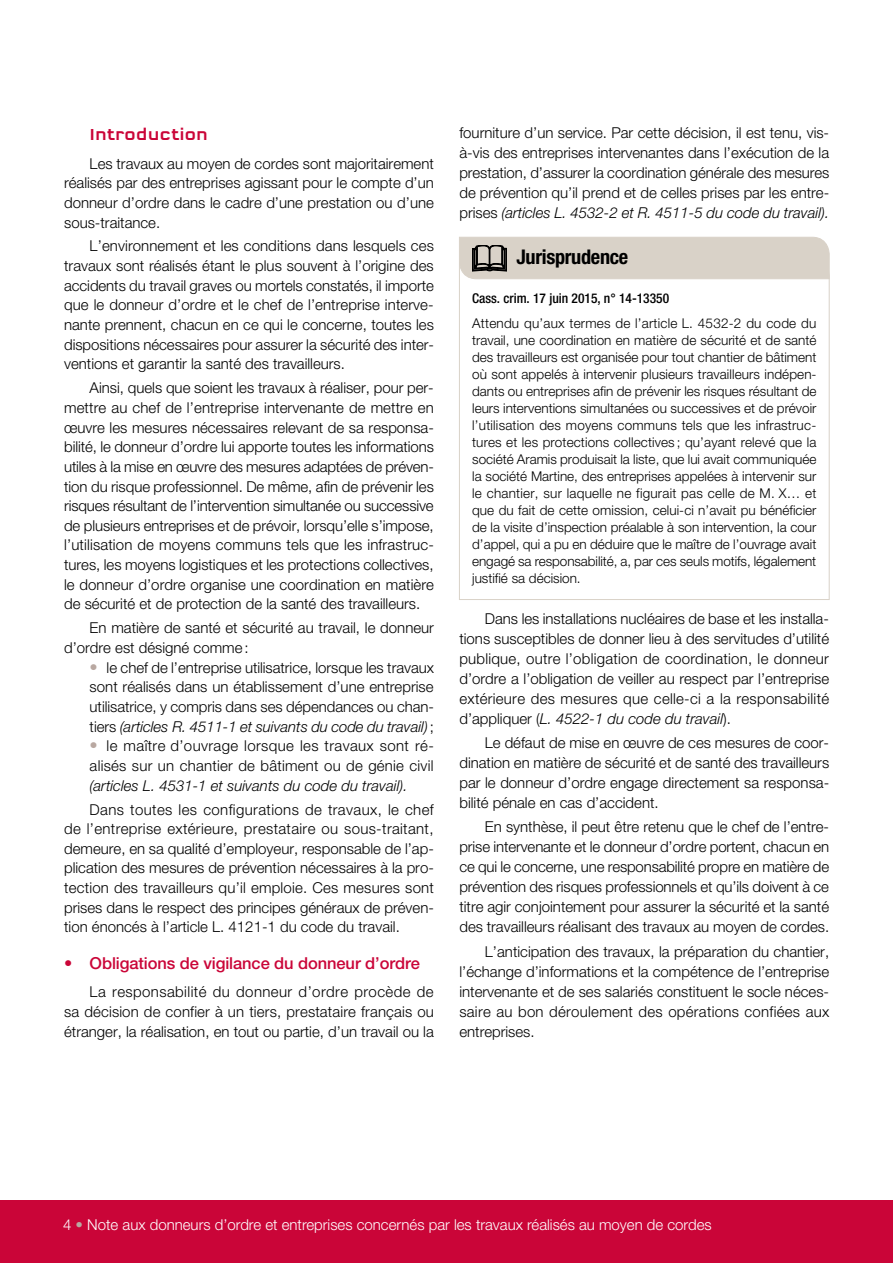
<style>
.page{position:relative;width:893px;height:1263px;background:#fff}
.page>*{position:absolute;margin:0;border:0;box-sizing:border-box;transform-origin:0 0}
.t1{font:700 condensed 20.25px "Helvetica Neue LT Std";letter-spacing:-.015em;color:#000}
.t2{font:500 16.5px "Helvetica Neue LT Std";letter-spacing:-.005em;color:#ca0538}
.t3{font:500 16.5px "Q Type Square";letter-spacing:-.005em;color:#ca0538}
.t4{font:300 15px/19.6px "Helvetica Neue LT Std";color:#000;text-align:justify}
.t5{font:300 15px "Helvetica Neue LT Std";color:#fff}
.t6{font:italic 300 15px "Helvetica Neue LT Std";color:#000}
.t7{font:300 13.5px/17px "Helvetica Neue LT Std";letter-spacing:-.005em;color:#000;text-align:justify}
.t8{font:500 condensed 13.5px "Helvetica Neue LT Std";color:#000}
.s1{font-size:16.5px;color:#b9a8a1}
.s2{font-style:italic}
.s3{color:#b9a8a1}
</style>
<div class="page">
<div style="left:0;top:1200px;width:893px;height:63px;background:#ca0538"></div>
<svg style="left:459px;top:279px;width:371px;height:321px"></svg>
<div style="left:459px;top:236px;width:371px;height:43px;background:#d9d2c8"></div>
<p class="t3" style="left:90px;top:125px;width:120px">Introduction</p>
<p class="t4" style="left:64px;top:153px;width:371px;text-indent:26px">Les travaux au moyen de cordes sont majoritairement réalisés par des entreprises agissant pour le compte d’un donneur d’ordre dans le cadre d’une prestation ou d’une sous-traitance.</p>
<p class="t4" style="left:64px;top:236px;width:371px;text-indent:26px">L’environnement et les conditions dans lesquels ces travaux sont réalisés étant le plus souvent à l’origine des accidents du travail graves ou mortels constatés, il importe que le donneur d’ordre et le chef de l’entreprise interve&shy;nante prennent, chacun en ce qui le concerne, toutes les dispositions nécessaires pour assurer la sécurité des inter&shy;ventions et garantir la santé des travailleurs.</p>
<p class="t4" style="left:64px;top:378px;width:371px;text-indent:26px">Ainsi, quels que soient les travaux à réaliser, pour per&shy;mettre au chef de l’entreprise intervenante de mettre en œuvre les mesures nécessaires relevant de sa responsa&shy;bilité, le donneur d’ordre lui apporte toutes les informations utiles à la mise en œuvre des mesures adaptées de préven&shy;tion du risque professionnel. De même, afin de prévenir les risques résultant de l’intervention simultanée ou successive de plusieurs entreprises et de prévoir, lorsqu’elle s’impose, l’utilisation de moyens communs tels que les infrastruc&shy;tures, les moyens logistiques et les protections collectives, le donneur d’ordre organise une coordination en matière de sécurité et de protection de la santé des travailleurs.</p>
<p class="t4" style="left:64px;top:618px;width:371px;text-indent:26px">En matière de santé et sécurité au travail, le donneur d’ordre est désigné comme:</p>
<p class="t4" style="left:90px;top:657px;width:346px"><span class="s1">•</span> le chef de l’entreprise utilisatrice, lorsque les travaux sont réalisés dans un établissement d’une entreprise utilisatrice, y compris dans ses dépendances ou chan&shy;tiers <span class="s2">(articles R. 4511-1 et suivants du code du travail)</span>;</p>
<p class="t4" style="left:90px;top:736px;width:346px"><span class="s1">•</span> le maître d’ouvrage lorsque les travaux sont ré&shy;alisés sur un chantier de bâtiment ou de génie civil</p>
<p class="t6" style="left:90px;top:776px;width:319px">(articles L. 4531-1 et suivants du code du travail).</p>
<p class="t4" style="left:64px;top:799px;width:371px;text-indent:26px">Dans toutes les configurations de travaux, le chef de l’entreprise extérieure, prestataire ou sous-traitant, demeure, en sa qualité d’employeur, responsable de l’ap&shy;plication des mesures de prévention nécessaires à la pro&shy;tection des travailleurs qu’il emploie. Ces mesures sont prises dans le respect des principes généraux de préven&shy;tion énoncés à l’article L. 4121-1 du code du travail.</p>
<p class="t2" style="left:64px;top:953px;width:357px">• Obligations de vigilance du donneur d’ordre</p>
<p class="t4" style="left:64px;top:982px;width:371px;text-indent:26px">La responsabilité du donneur d’ordre procède de sa décision de confier à un tiers, prestataire français ou étranger, la réalisation, en tout ou partie, d’un travail ou la</p>
<p class="t4" style="left:459px;top:123px;width:371px">fourniture d’un service. Par cette décision, il est tenu, vis&shy;à‑vis des entreprises intervenantes dans l’exécution de la prestation, d’assurer la coordination générale des mesures de prévention qu’il prend et de celles prises par les entre&shy;prises <span class="s2">(articles L. 4532-2 et R. 4511-5 du code du travail).</span></p>
<h1 class="t1" style="left:516px;top:245px;width:113px">Jurisprudence</h1>
<p class="t8" style="left:472px;top:290px;width:199px">Cass. crim. 17 juin 2015, n° 14-13350</p>
<p class="t7" style="left:472px;top:315px;width:346px">Attendu qu’aux termes de l’article L. 4532‑2 du code du travail, une coordination en matière de sécurité et de santé des travailleurs est organisée pour tout chantier de bâtiment où sont appelés à intervenir plusieurs travailleurs indépen&shy;dants ou entreprises afin de prévenir les risques résultant de leurs interventions simultanées ou successives et de prévoir l’utilisation des moyens communs tels que les infrastruc&shy;tures et les protections collectives ; qu’ayant relevé que la société Aramis produisait la liste, que lui avait communiquée la société Martine, des entreprises appelées à intervenir sur le chantier, sur laquelle ne figurait pas celle de M. X… et que du fait de cette omission, celui-ci n’avait pu bénéficier de la visite d’inspection préalable à son intervention, la cour d’appel, qui a pu en déduire que le maître de l’ouvrage avait engagé sa responsabilité, a, par ces seuls motifs, légalement justifié sa décision.</p>
<p class="t4" style="left:459px;top:608px;width:371px;text-indent:26px">Dans les installations nucléaires de base et les installa&shy;tions susceptibles de donner lieu à des servitudes d’utilité publique, outre l’obligation de coordination, le donneur d’ordre a l’obligation de veiller au respect par l’entreprise extérieure des mesures que celle-ci a la responsabilité d’appliquer (<span class="s2">L. 4522-1 du code du travail</span>).</p>
<p class="t4" style="left:459px;top:733px;width:371px;text-indent:26px">Le défaut de mise en œuvre de ces mesures de coor&shy;dination en matière de sécurité et de santé des travailleurs par le donneur d’ordre engage directement sa responsa&shy;bilité pénale en cas d’accident.</p>
<p class="t4" style="left:459px;top:817px;width:371px;text-indent:26px">En synthèse, il peut être retenu que le chef de l’entre&shy;prise intervenante et le donneur d’ordre portent, chacun en ce qui le concerne, une responsabilité propre en matière de prévention des risques professionnels et qu’ils doivent à ce titre agir conjointement pour assurer la sécurité et la santé des travailleurs réalisant des travaux au moyen de cordes.</p>
<p class="t4" style="left:459px;top:941px;width:371px;text-indent:26px">L’anticipation des travaux, la préparation du chantier, l’échange d’informations et la compétence de l’entreprise intervenante et de ses salariés constituent le socle néces&shy;saire au bon déroulement des opérations confiées aux entreprises.</p>
<p class="t5" style="left:63px;top:1215px;width:650px">4 <span class="s3">•</span> Note aux donneurs d’ordre et entreprises concernés par les travaux réalisés au moyen de cordes</p>
</div>
